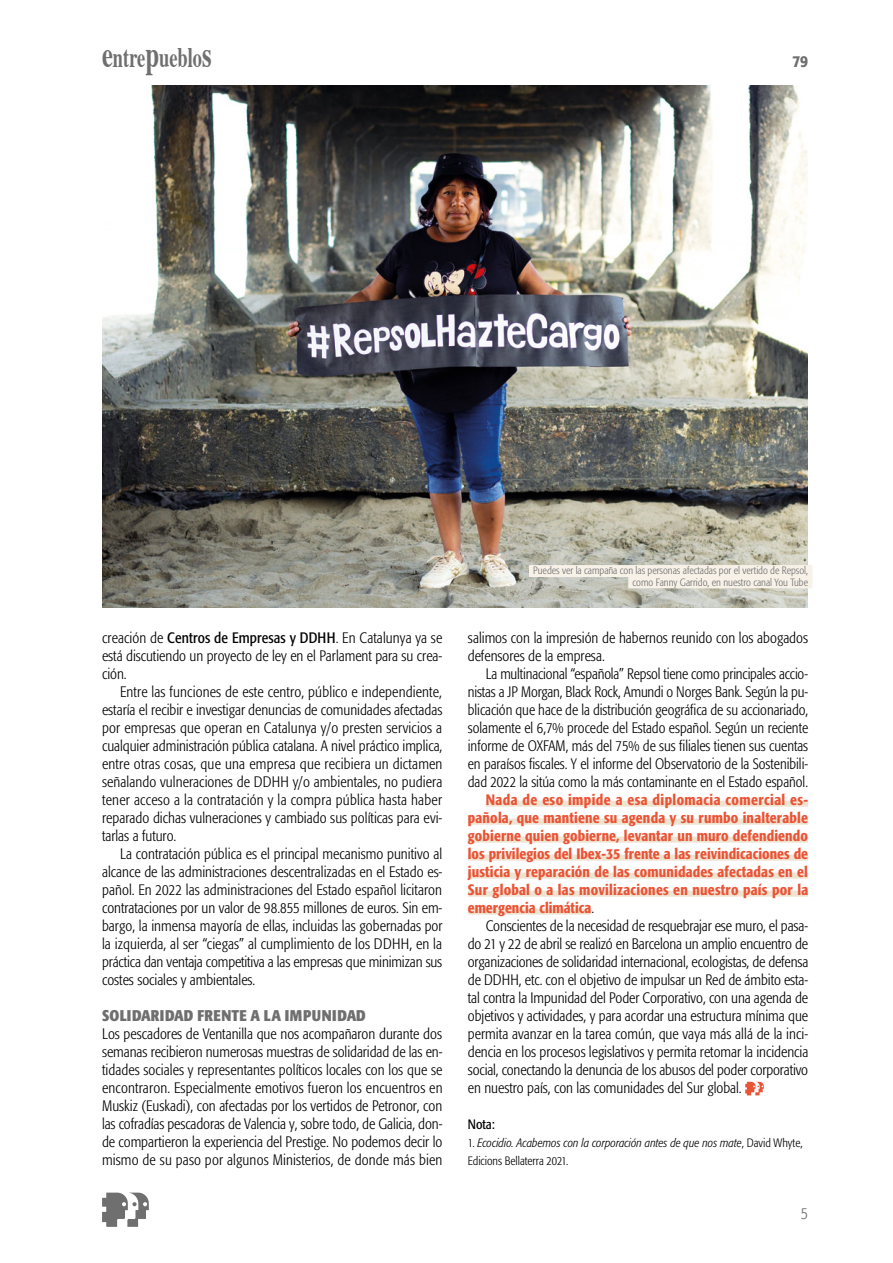
<style>
.page{position:relative;width:893px;height:1263px;background:#fff}
.page>*{position:absolute;margin:0;border:0;box-sizing:border-box;transform-origin:0 0}
.t1{font:700 28.2px "Times";color:#706f6f;scale:.65 1}
.t2{font:500 condensed 16.5px "Formata";color:#706f6f}
.t3{font:300 condensed 16.5px "Formata";color:#706f6f}
.t4{font:700 condensed 15.3px "Formata";letter-spacing:.02em;color:#706f6f}
.t5{font:300 condensed 15px/18px "Formata";color:#000;text-align:justify}
.t6{font:500 condensed 15px/18px "Formata";letter-spacing:.015em;color:#ea5436;text-align:justify}
.t7{font:condensed 13.5px "Formata";color:#000}
.t8{font:italic 300 condensed 12px/18px "Formata";color:#000}
.t9{font:300 condensed 10.5px/11.2px "Formata";color:#706f6f;text-align:right}
.s1{font-size:37.65px}
.s2{font-weight:400}
.s3{font-weight:300;color:#000}
.s4{font-style:normal}
</style>
<div class="page">
<svg style="left:102px;top:1192px;width:47px;height:35px"></svg>
<img style="left:102px;top:85px;width:706px;height:522px">
<div style="left:486px;top:801px;width:322px;height:6px;background:#efe3d1"></div>
<div style="left:468px;top:819px;width:340px;height:6px;background:#efe3d1"></div>
<div style="left:468px;top:837px;width:340px;height:6px;background:#efe3d1"></div>
<div style="left:468px;top:855px;width:340px;height:6px;background:#efe3d1"></div>
<div style="left:468px;top:873px;width:340px;height:6px;background:#efe3d1"></div>
<div style="left:468px;top:891px;width:340px;height:6px;background:#efe3d1"></div>
<div style="left:468px;top:909px;width:123px;height:6px;background:#efe3d1"></div>
<svg style="left:745px;top:1082px;width:19px;height:13px"></svg>
<div style="left:529px;top:565px;width:283px;height:12px;background:#f7f1e8"></div>
<div style="left:628px;top:576px;width:184px;height:12px;background:#f7f1e8"></div>
<h1 class="t1" style="left:102px;top:30px;width:170px"><span class="s1">e</span>ntre<span class="s1">p</span>ueblo<span class="s1">s</span></h1>
<p class="t2" style="left:793px;top:51px;width:17px">79</p>
<p class="t5" style="left:102px;top:629px;width:342px">creación de <span class="s2">Centros de Empresas y DDHH</span>. En Catalunya ya se está discutiendo un proyecto de ley en el Parlament para su crea&shy;ción.</p>
<p class="t5" style="left:102px;top:683px;width:342px;text-indent:18px">Entre las funciones de este centro, público e independiente, estaría el recibir e investigar denuncias de comunidades afectadas por empresas que operan en Catalunya y/o presten servicios a cualquier administración pública catalana. A nivel práctico implica, entre otras cosas, que una empresa que recibiera un dictamen señalando vulneraciones de DDHH y/o ambientales, no pudiera tener acceso a la contratación y la compra pública hasta haber reparado dichas vulneraciones y cambiado sus políticas para evi&shy;tarlas a futuro.</p>
<p class="t5" style="left:102px;top:845px;width:342px;text-indent:18px">La contratación pública es el principal mecanismo punitivo al alcance de las administraciones descentralizadas en el Estado es&shy;pañol. En 2022 las administraciones del Estado español licitaron contrataciones por un valor de 98.855 millones de euros. Sin em&shy;bargo, la inmensa mayoría de ellas, incluidas las gobernadas por la izquierda, al ser “ciegas” al cumplimiento de los DDHH, en la práctica dan ventaja competitiva a las empresas que minimizan sus costes sociales y ambientales.</p>
<p class="t4" style="left:102px;top:1006px;width:265px">SOLIDARIDAD FRENTE A LA IMPUNIDAD</p>
<p class="t5" style="left:102px;top:1025px;width:342px">Los pescadores de Ventanilla que nos acompañaron durante dos semanas recibieron numerosas muestras de solidaridad de las en&shy;tidades sociales y representantes políticos locales con los que se encontraron. Especialmente emotivos fueron los encuentros en Muskiz (Euskadi), con afectadas por los vertidos de Petronor, con las cofradías pescadoras de Valencia y, sobre todo, de Galicia, don&shy;de compartieron la experiencia del Prestige. No podemos decir lo mismo de su paso por algunos Ministerios, de donde más bien</p>
<p class="t9" style="left:533px;top:565px;width:276px">Puedes ver la campaña con las personas afectadas por el vertido de Repsol, como Fanny Garrido, en nuestro canal You Tube</p>
<p class="t5" style="left:468px;top:629px;width:342px">salimos con la impresión de habernos reunido con los abogados defensores de la empresa.</p>
<p class="t5" style="left:468px;top:665px;width:342px;text-indent:18px">La multinacional “española” Repsol tiene como principales accio&shy;nistas a JP Morgan, Black Rock, Amundi o Norges Bank. Según la pu&shy;blicación que hace de la distribución geográfica de su accionariado, solamente el 6,7% procede del Estado español. Según un reciente informe de OXFAM, más del 75% de sus filiales tienen sus cuentas en paraísos fiscales. Y el informe del Observatorio de la Sostenibili&shy;dad 2022 la sitúa como la más contaminante en el Estado español.</p>
<p class="t6" style="left:468px;top:791px;width:342px;text-indent:18px">Nada de eso impide a esa diplomacia comercial es&shy;pañola, que mantiene su agenda y su rumbo inalterable gobierne quien gobierne, levantar un muro defendiendo los privilegios del Ibex-35 frente a las reivindicaciones de justicia y reparación de las comunidades afectadas en el Sur global o a las movilizaciones en nuestro país por la emergencia climática<span class="s3">.</span></p>
<p class="t5" style="left:468px;top:917px;width:342px;text-indent:18px">Conscientes de la necesidad de resquebrajar ese muro, el pasa&shy;do 21 y 22 de abril se realizó en Barcelona un amplio encuentro de organizaciones de solidaridad internacional, ecologistas, de defensa de DDHH, etc. con el objetivo de impulsar un Red de ámbito esta&shy;tal contra la Impunidad del Poder Corporativo, con una agenda de objetivos y actividades, y para acordar una estructura mínima que permita avanzar en la tarea común, que vaya más allá de la inci&shy;dencia en los procesos legislativos y permita retomar la incidencia social, conectando la denuncia de los abusos del poder corporativo en nuestro país, con las comunidades del Sur global.</p>
<p class="t7" style="left:468px;top:1116px;width:28px">Nota:</p>
<p class="t8" style="left:468px;top:1134px;width:336px"><span class="s4">1.</span> Ecocidio. Acabemos con la corporación antes de que nos mate<span class="s4">, David Whyte,<br>Edicions Bellaterra 2021.</span></p>
<p class="t3" style="left:801px;top:1204px;width:9px">5</p>
</div>
